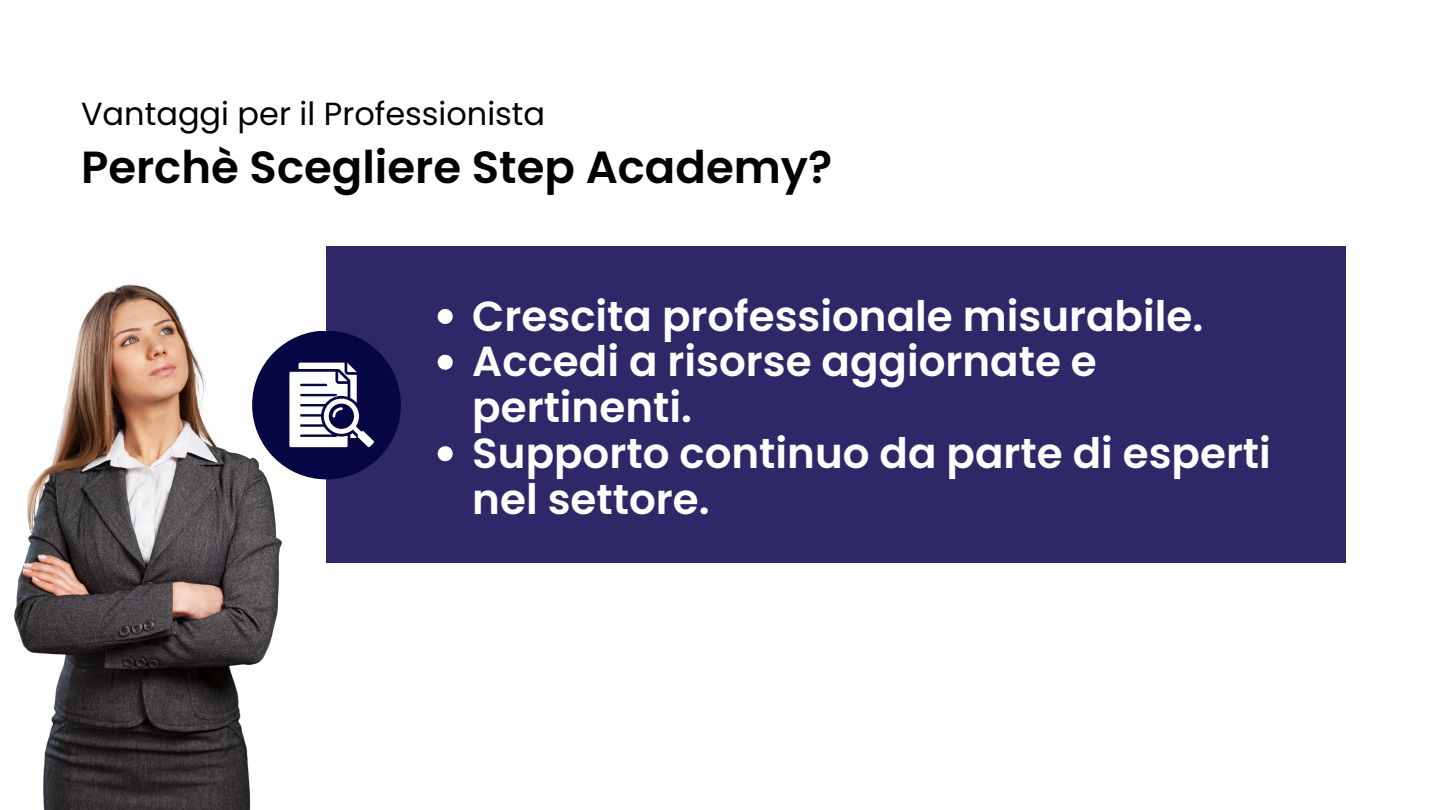
<style>
.page{position:relative;width:1440px;height:810px;background:#fff}
.page>*{position:absolute;margin:0;border:0;box-sizing:border-box;transform-origin:0 0}
.t1{font:600 45px "Poppins";color:#000}
.t2{font:600 42px/45.8px "Poppins";color:#fff}
.t3{font:32px "Poppins";color:#000}
</style>
<div class="page">
<div style="left:327px;top:247px;width:1019px;height:316px;background:#2e2768"></div>
<img style="left:15px;top:284px;width:267px;height:526px">
<div style="left:252px;top:331px;width:149px;height:148px;background:#060644;border-radius:50%"></div>
<svg style="left:289px;top:363px;width:85px;height:84px"></svg>
<svg style="left:438px;top:309px;width:15px;height:15px"></svg>
<svg style="left:438px;top:355px;width:15px;height:15px"></svg>
<svg style="left:438px;top:446px;width:15px;height:15px"></svg>
<p class="t3" style="left:81px;top:91px;width:466px">Vantaggi per il Professionista</p>
<h1 class="t1" style="left:81px;top:135px;width:753px">Perchè Scegliere Step Academy?</h1>
<p class="t2" style="left:472px;top:293px;width:732px">Crescita professionale misurabile.</p>
<p class="t2" style="left:472px;top:339px;width:626px">Accedi a risorse aggiornate e pertinenti.</p>
<p class="t2" style="left:472px;top:430px;width:800px">Supporto continuo da parte di esperti nel settore.</p>
</div>
